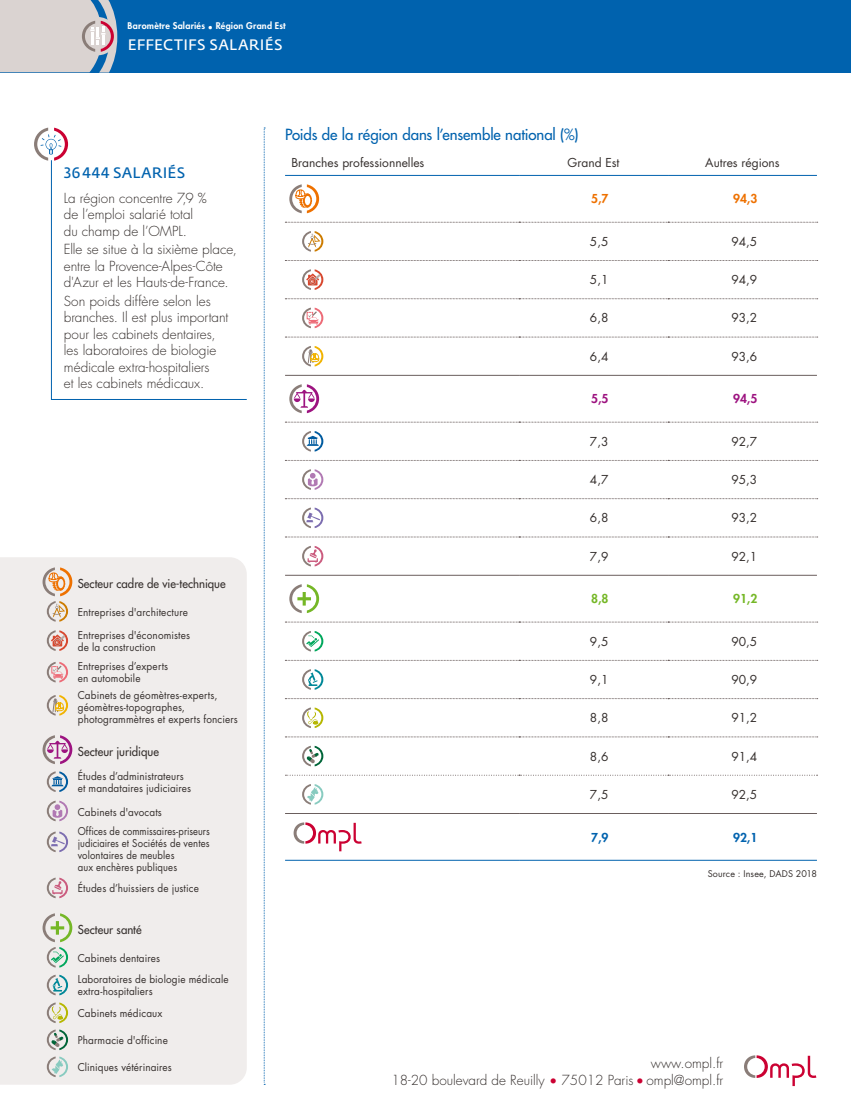
<style>
.page{position:relative;width:851px;height:1106px;background:#fff}
.page>*{position:absolute;margin:0;border:0;box-sizing:border-box;transform-origin:0 0}
.t1{font:500 15px "Futura Std";letter-spacing:-.005em;color:#0062ae}
.t2{font:15px "Fedra Sans Std";letter-spacing:.025em;color:#fff}
.t3{font:15px "Fedra Sans Std";letter-spacing:.02em;color:#0062ae}
.t4{font:300 13.5px/16.5px "Futura Std";color:#352f2d}
.t5{font:12px "Futura Std";color:#352f2d}
.t6{font:500 12px "Futura Std";letter-spacing:.005em;color:#352f2d;scale:.95 1}
.t7{font:800 12px "Futura Std";color:#ee7100}
.t8{font:800 12px "Futura Std";color:#9d1380}
.t9{font:800 12px "Futura Std";color:#75b726}
.t10{font:800 12px "Futura Std";color:#0062ae}
.t11{font:10.5px/22.5px "Futura Std";letter-spacing:.015em;color:#352f2d;scale:.95 1}
.t12{font:10.5px/12px "Futura Std";letter-spacing:.015em;color:#352f2d;scale:.89 1}
.t13{font:800 9px "Futura Std";letter-spacing:.025em;color:#fff}
.t14{font:9px "Futura Std";letter-spacing:.015em;color:#352f2d}
.s1{color:#cb0132}
</style>
<div class="page">
<div style="left:0;top:0;width:850px;height:72px;background:#0062ae"></div>
<svg style="left:264px;top:128px;width:1px;height:957px"></svg>
<svg style="left:519px;top:421px;width:297px;height:201px"></svg>
<svg style="left:285px;top:698px;width:532px;height:1px"></svg>
<svg style="left:285px;top:736px;width:532px;height:1px"></svg>
<hr style="left:285px;top:375px;width:234px;height:1px;background:#6a5e5d">
<hr style="left:519px;top:375px;width:149px;height:1px;background:#6a5e5d">
<hr style="left:668px;top:375px;width:148px;height:1px;background:#6a5e5d">
<svg style="left:285px;top:222px;width:532px;height:1px"></svg>
<svg style="left:285px;top:260px;width:532px;height:1px"></svg>
<svg style="left:285px;top:298px;width:532px;height:1px"></svg>
<svg style="left:285px;top:337px;width:532px;height:1px"></svg>
<hr style="left:285px;top:575px;width:234px;height:1px;background:#6a5e5d">
<hr style="left:519px;top:575px;width:149px;height:1px;background:#6a5e5d">
<hr style="left:668px;top:575px;width:148px;height:1px;background:#6a5e5d">
<svg style="left:285px;top:422px;width:532px;height:1px"></svg>
<svg style="left:285px;top:460px;width:532px;height:1px"></svg>
<svg style="left:285px;top:498px;width:532px;height:1px"></svg>
<svg style="left:285px;top:537px;width:532px;height:1px"></svg>
<svg style="left:285px;top:622px;width:532px;height:1px"></svg>
<svg style="left:285px;top:660px;width:532px;height:1px"></svg>
<svg style="left:285px;top:774px;width:532px;height:1px"></svg>
<hr style="left:285px;top:860px;width:234px;height:1px;background:#0062ae">
<hr style="left:519px;top:860px;width:149px;height:1px;background:#0062ae">
<hr style="left:668px;top:860px;width:148px;height:1px;background:#0062ae">
<hr style="left:285px;top:813px;width:234px;height:1px;background:#6a5e5d">
<hr style="left:519px;top:813px;width:149px;height:1px;background:#6a5e5d">
<hr style="left:668px;top:813px;width:148px;height:1px;background:#6a5e5d">
<hr style="left:285px;top:175px;width:234px;height:1px;background:#0062ae">
<hr style="left:519px;top:175px;width:149px;height:1px;background:#0062ae">
<hr style="left:668px;top:175px;width:148px;height:1px;background:#0062ae">
<svg style="left:289px;top:184px;width:30px;height:29px"></svg>
<svg style="left:302px;top:231px;width:21px;height:21px"></svg>
<svg style="left:302px;top:269px;width:21px;height:21px"></svg>
<svg style="left:302px;top:307px;width:21px;height:21px"></svg>
<svg style="left:302px;top:346px;width:21px;height:20px"></svg>
<svg style="left:289px;top:384px;width:30px;height:29px"></svg>
<svg style="left:302px;top:431px;width:21px;height:20px"></svg>
<svg style="left:302px;top:469px;width:21px;height:21px"></svg>
<svg style="left:302px;top:507px;width:21px;height:21px"></svg>
<svg style="left:302px;top:546px;width:21px;height:20px"></svg>
<svg style="left:289px;top:584px;width:30px;height:29px"></svg>
<svg style="left:302px;top:631px;width:21px;height:20px"></svg>
<svg style="left:302px;top:669px;width:21px;height:21px"></svg>
<svg style="left:302px;top:707px;width:21px;height:21px"></svg>
<svg style="left:302px;top:745px;width:21px;height:21px"></svg>
<svg style="left:302px;top:784px;width:21px;height:20px"></svg>
<svg style="left:293px;top:822px;width:68px;height:29px"></svg>
<svg style="left:34px;top:128px;width:34px;height:33px"></svg>
<svg style="left:51px;top:159px;width:196px;height:241px"></svg>
<svg style="left:744px;top:1055px;width:72px;height:31px"></svg>
<svg style="left:0;top:0;width:117px;height:73px"></svg>
<div style="left:0;top:557px;width:247px;height:527px;background:#f0edec"></div>
<svg style="left:43px;top:567px;width:29px;height:54px"></svg>
<svg style="left:47px;top:630px;width:21px;height:21px"></svg>
<svg style="left:47px;top:662px;width:21px;height:20px"></svg>
<svg style="left:47px;top:695px;width:21px;height:20px"></svg>
<svg style="left:43px;top:735px;width:29px;height:29px"></svg>
<svg style="left:47px;top:771px;width:21px;height:21px"></svg>
<svg style="left:47px;top:800px;width:21px;height:21px"></svg>
<svg style="left:47px;top:831px;width:21px;height:21px"></svg>
<svg style="left:47px;top:877px;width:21px;height:21px"></svg>
<svg style="left:43px;top:913px;width:29px;height:54px"></svg>
<svg style="left:47px;top:974px;width:21px;height:21px"></svg>
<svg style="left:47px;top:1002px;width:21px;height:21px"></svg>
<svg style="left:47px;top:1029px;width:21px;height:21px"></svg>
<svg style="left:47px;top:1056px;width:21px;height:21px"></svg>
<p class="t13" style="left:128px;top:20px;width:160px">Baromètre Salariés • Région Grand Est</p>
<h1 class="t2" style="left:128px;top:35px;width:156px">EFFECTIFS SALARIÉS</h1>
<h1 class="t3" style="left:64px;top:163px;width:123px">36444 SALARIÉS</h1>
<p class="t4" style="left:64px;top:190px;width:144px">La région concentre 7,9 % de l’emploi salarié total du champ de l’OMPL.</p>
<p class="t4" style="left:64px;top:241px;width:175px">Elle se situe à la sixième place, entre la Provence-Alpes-Côte d'Azur et les Hauts-de-France.</p>
<p class="t4" style="left:64px;top:293px;width:166px">Son poids diffère selon les branches. Il est plus important pour les cabinets dentaires, les laboratoires de biologie médicale extra-hospitaliers<br>et les cabinets médicaux.</p>
<p class="t6" style="left:78px;top:576px;width:157px">Secteur cadre de vie-technique</p>
<p class="t11" style="left:78px;top:601px;width:120px">Entreprises d'architecture<br>Entreprises d'économistes</p>
<p class="t11" style="left:78px;top:637px;width:97px;line-height:19.5px">de la construction<br>Entreprises d’experts</p>
<p class="t11" style="left:78px;top:670px;width:148px;line-height:16.5px">en automobile<br>Cabinets de géomètres-experts,</p>
<p class="t11" style="left:78px;top:701px;width:170px;line-height:12px">géomètres-topographes, photogrammètres et experts fonciers</p>
<p class="t6" style="left:78px;top:743px;width:87px">Secteur juridique</p>
<p class="t11" style="left:78px;top:769px;width:121px;line-height:12px">Études d’administrateurs et mandataires judiciaires</p>
<p class="t11" style="left:78px;top:802px;width:140px;line-height:19.5px">Cabinets d'avocats<br>Offices de commissaires-priseurs</p>
<p class="t12" style="left:78px;top:837px;width:150px">judiciaires et Sociétés de ventes volontaires de meubles<br>aux enchères publiques</p>
<p class="t11" style="left:78px;top:877px;width:129px">Études d’huissiers de justice</p>
<p class="t6" style="left:78px;top:921px;width:69px">Secteur santé</p>
<p class="t11" style="left:78px;top:947px;width:160px;line-height:21px">Cabinets dentaires<br>Laboratoires de biologie médicale</p>
<p class="t11" style="left:78px;top:980px;width:90px">extra-hospitaliers<br>Cabinets médicaux</p>
<p class="t11" style="left:78px;top:1029px;width:96px">Pharmacie d'officine</p>
<p class="t11" style="left:78px;top:1056px;width:100px">Cliniques vétérinaires</p>
<h1 class="t1" style="left:285px;top:125px;width:295px">Poids de la région dans l’ensemble national (%)</h1>
<p class="t5" style="left:291px;top:155px;width:134px">Branches professionnelles</p>
<p class="t5" style="left:567px;top:155px;width:53px">Grand Est</p>
<p class="t5" style="left:705px;top:155px;width:76px">Autres régions</p>
<p class="t7" style="left:591px;top:191px;width:19px">5,7</p>
<p class="t7" style="left:733px;top:191px;width:26px">94,3</p>
<p class="t5" style="left:590px;top:234px;width:20px">5,5</p>
<p class="t5" style="left:731px;top:234px;width:27px">94,5</p>
<p class="t5" style="left:590px;top:272px;width:20px">5,1</p>
<p class="t5" style="left:731px;top:272px;width:27px">94,9</p>
<p class="t5" style="left:590px;top:310px;width:20px">6,8</p>
<p class="t5" style="left:731px;top:310px;width:27px">93,2</p>
<p class="t5" style="left:590px;top:349px;width:20px">6,4</p>
<p class="t5" style="left:731px;top:349px;width:27px">93,6</p>
<p class="t8" style="left:591px;top:391px;width:19px">5,5</p>
<p class="t8" style="left:733px;top:391px;width:26px">94,5</p>
<p class="t5" style="left:590px;top:434px;width:20px">7,3</p>
<p class="t5" style="left:731px;top:434px;width:27px">92,7</p>
<p class="t5" style="left:590px;top:472px;width:20px">4,7</p>
<p class="t5" style="left:731px;top:472px;width:27px">95,3</p>
<p class="t5" style="left:590px;top:510px;width:20px">6,8</p>
<p class="t5" style="left:731px;top:510px;width:27px">93,2</p>
<p class="t5" style="left:590px;top:548px;width:20px">7,9</p>
<p class="t5" style="left:731px;top:548px;width:27px">92,1</p>
<p class="t9" style="left:591px;top:591px;width:19px">8,8</p>
<p class="t9" style="left:733px;top:591px;width:26px">91,2</p>
<p class="t5" style="left:590px;top:633px;width:20px">9,5</p>
<p class="t5" style="left:731px;top:633px;width:27px">90,5</p>
<p class="t5" style="left:590px;top:672px;width:20px">9,1</p>
<p class="t5" style="left:731px;top:672px;width:27px">90,9</p>
<p class="t5" style="left:590px;top:710px;width:20px">8,8</p>
<p class="t5" style="left:731px;top:710px;width:27px">91,2</p>
<p class="t5" style="left:590px;top:749px;width:20px">8,6</p>
<p class="t5" style="left:731px;top:749px;width:27px">91,4</p>
<p class="t5" style="left:590px;top:786px;width:20px">7,5</p>
<p class="t5" style="left:731px;top:786px;width:27px">92,5</p>
<p class="t10" style="left:591px;top:829px;width:19px">7,9</p>
<p class="t10" style="left:733px;top:829px;width:26px">92,1</p>
<p class="t14" style="left:707px;top:867px;width:111px">Source : Insee, DADS 2018</p>
<p class="t4" style="left:391px;top:1055px;width:333px;text-align:right">www.ompl.fr<br>18-20 boulevard de Reuilly <span class="s1">•</span> 75012 Paris <span class="s1">•</span> ompl@ompl.fr</p>
</div>
